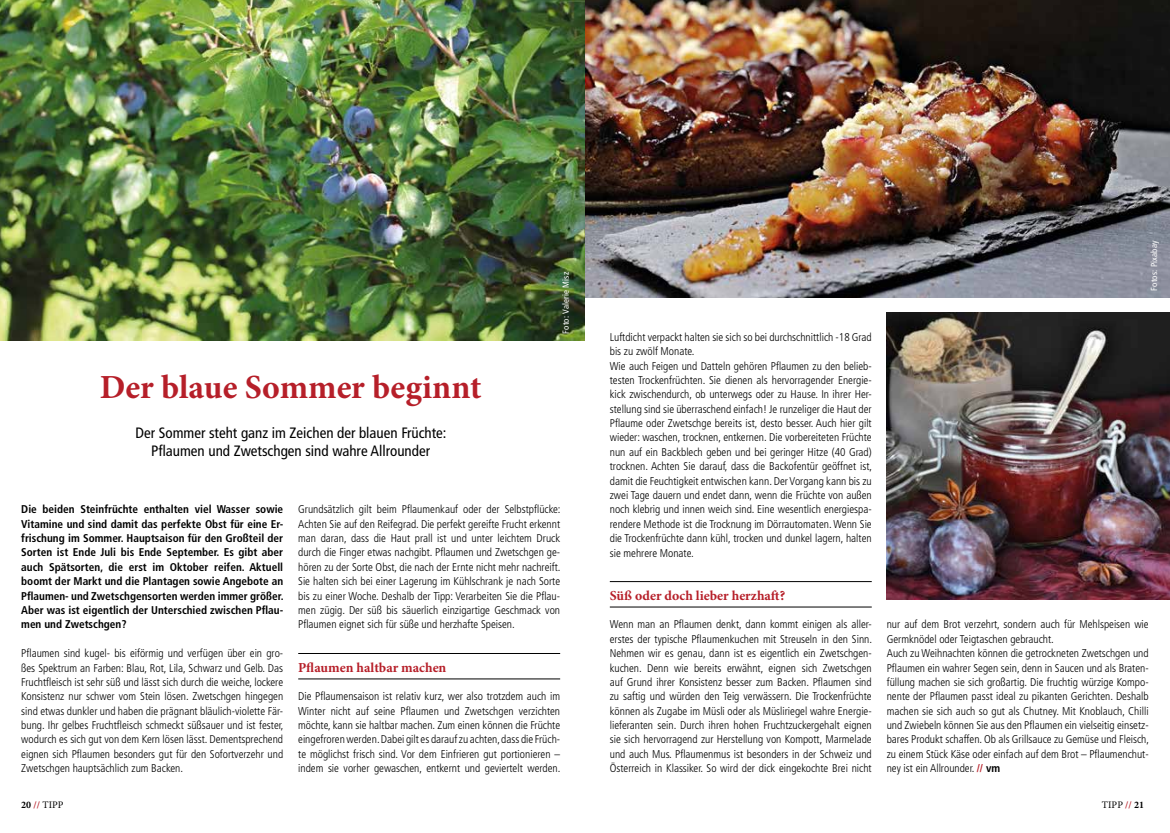
<style>
.page{position:relative;width:1170px;height:833px;background:#fff}
.page>*{position:absolute;margin:0;border:0;box-sizing:border-box;transform-origin:0 0}
.t1{font:700 33.75px "Minion Pro";color:#b61f29}
.t2{font:condensed 15px/17.5px "Frutiger";color:#000;text-align:center}
.t3{font:700 13.75px "Minion Pro";color:#b61f29}
.t4{font:300 condensed 11.25px/14.4px "Frutiger";color:#000;text-align:justify}
.t5{font:700 condensed 11.25px/14.4px "Frutiger";color:#000;text-align:justify}
.t6{font:10px "Minion Pro";letter-spacing:.01em;color:#000}
.t7{font:condensed 8.75px "Frutiger";letter-spacing:.015em;color:#fff}
.s1{font-weight:700}
.s2{font-weight:700;color:#b61f29}
</style>
<div class="page">
<img style="left:886px;top:312px;width:283px;height:287px">
<img style="left:585px;top:0;width:584px;height:298px">
<img style="left:0;top:0;width:585px;height:341px">
<hr style="left:298px;top:653px;width:262px;height:1px;background:#000">
<hr style="left:298px;top:678px;width:262px;height:1px;background:#000">
<hr style="left:609px;top:581px;width:262px;height:1px;background:#000">
<hr style="left:609px;top:606px;width:262px;height:1px;background:#000">
<h1 class="t1" style="left:100px;top:367px;width:383px">Der blaue Sommer beginnt</h1>
<h2 class="t2" style="left:135px;top:424px;width:312px">Der Sommer steht ganz im Zeichen der blauen Früchte:<br>Pflaumen und Zwetschgen sind wahre Allrounder</h2>
<p class="t7" style="left:560px;top:334px;width:63px;rotate:-90deg">Foto: Valerie Misz</p>
<p class="t5" style="left:21px;top:502px;width:264px">Die beiden Steinfrüchte enthalten viel Wasser sowie Vitamine und sind damit das perfekte Obst für eine Er&shy;frischung im Sommer. Hauptsaison für den Großteil der Sorten ist Ende Juli bis Ende September. Es gibt aber auch Spätsorten, die erst im Oktober reifen. Aktuell boomt der Markt und die Plantagen sowie Angebote an Pflaumen- und Zwetschgensorten werden immer größer.<br>Aber was ist eigentlich der Unterschied zwischen Pflau&shy;men und Zwetschgen?</p>
<p class="t4" style="left:21px;top:646px;width:264px">Pflaumen sind kugel- bis eiförmig und verfügen über ein gro&shy;ßes Spektrum an Farben: Blau, Rot, Lila, Schwarz und Gelb. Das Fruchtfleisch ist sehr süß und lässt sich durch die weiche, lockere Konsistenz nur schwer vom Stein lösen. Zwetschgen hingegen sind etwas dunkler und haben die prägnant bläulich-violette Fär&shy;bung. Ihr gelbes Fruchtfleisch schmeckt süßsauer und ist fester, wodurch es sich gut von dem Kern lösen lässt. Dementsprechend eignen sich Pflaumen besonders gut für den Sofortverzehr und Zwetschgen hauptsächlich zum Backen.</p>
<p class="t6" style="left:21px;top:798px;width:44px"><span class="s1">20</span> <span class="s2">//</span> TIPP</p>
<p class="t4" style="left:298px;top:502px;width:264px">Grundsätzlich gilt beim Pflaumenkauf oder der Selbstpflücke:<br>Achten Sie auf den Reifegrad. Die perfekt gereifte Frucht erkennt man daran, dass die Haut prall ist und unter leichtem Druck durch die Finger etwas nachgibt. Pflaumen und Zwetschgen ge&shy;hören zu der Sorte Obst, die nach der Ernte nicht mehr nachreift.<br>Sie halten sich bei einer Lagerung im Kühlschrank je nach Sorte bis zu einer Woche. Deshalb der Tipp: Verarbeiten Sie die Pflau&shy;men zügig. Der süß bis säuerlich einzigartige Geschmack von Pflaumen eignet sich für süße und herzhafte Speisen.</p>
<p class="t3" style="left:298px;top:659px;width:150px">Pflaumen haltbar machen</p>
<p class="t4" style="left:298px;top:689px;width:264px">Die Pflaumensaison ist relativ kurz, wer also trotzdem auch im Winter nicht auf seine Pflaumen und Zwetschgen verzichten möchte, kann sie haltbar machen. Zum einen können die Früchte eingefroren werden. Dabei gilt es darauf zu achten, dass die Früch&shy;te möglichst frisch sind. Vor dem Einfrieren gut portionieren – indem sie vorher gewaschen, entkernt und geviertelt werden.</p>
<p class="t7" style="left:1148px;top:290px;width:51px;rotate:-90deg">Fotos: Pixabay</p>
<p class="t4" style="left:609px;top:330px;width:264px;text-align:left">Luftdicht verpackt halten sie sich so bei durchschnittlich -18 Grad bis zu zwölf Monate.<br>Wie auch Feigen und Datteln gehören Pflaumen zu den belieb&shy;testen Trockenfrüchten. Sie dienen als hervorragender Energie&shy;kick zwischendurch, ob unterwegs oder zu Hause. In ihrer Her&shy;stellung sind sie überraschend einfach! Je runzeliger die Haut der Pflaume oder Zwetschge bereits ist, desto besser. Auch hier gilt wieder: waschen, trocknen, entkernen. Die vorbereiteten Früchte nun auf ein Backblech geben und bei geringer Hitze (40 Grad) trocknen. Achten Sie darauf, dass die Backofentür geöffnet ist, damit die Feuchtigkeit entwischen kann. Der Vorgang kann bis zu zwei Tage dauern und endet dann, wenn die Früchte von außen noch klebrig und innen weich sind. Eine wesentlich energiespa&shy;rendere Methode ist die Trocknung im Dörrautomaten. Wenn Sie die Trockenfrüchte dann kühl, trocken und dunkel lagern, halten sie mehrere Monate.</p>
<p class="t3" style="left:609px;top:587px;width:177px">Süß oder doch lieber herzhaft?</p>
<p class="t4" style="left:609px;top:617px;width:264px">Wenn man an Pflaumen denkt, dann kommt einigen als aller&shy;erstes der typische Pflaumenkuchen mit Streuseln in den Sinn.<br>Nehmen wir es genau, dann ist es eigentlich ein Zwetschgen&shy;kuchen. Denn wie bereits erwähnt, eignen sich Zwetschgen auf Grund ihrer Konsistenz besser zum Backen. Pflaumen sind zu saftig und würden den Teig verwässern. Die Trockenfrüchte können als Zugabe im Müsli oder als Müsliriegel wahre Energie&shy;lieferanten sein. Durch ihren hohen Fruchtzuckergehalt eignen sie sich hervorragend zur Herstellung von Kompott, Marmelade und auch Mus. Pflaumenmus ist besonders in der Schweiz und Österreich in Klassiker. So wird der dick eingekochte Brei nicht</p>
<p class="t4" style="left:886px;top:617px;width:264px;text-align:left">nur auf dem Brot verzehrt, sondern auch für Mehlspeisen wie Germknödel oder Teigtaschen gebraucht.<br>Auch zu Weihnachten können die getrockneten Zwetschgen und Pflaumen ein wahrer Segen sein, denn in Saucen und als Braten&shy;füllung machen sie sich großartig. Die fruchtig würzige Kompo&shy;nente der Pflaumen passt ideal zu pikanten Gerichten. Deshalb machen sie sich auch so gut als Chutney. Mit Knoblauch, Chilli und Zwiebeln können Sie aus den Pflaumen ein vielseitig einsetz&shy;bares Produkt schaffen. Ob als Grillsauce zu Gemüse und Fleisch, zu einem Stück Käse oder einfach auf dem Brot – Pflaumenchut&shy;ney ist ein Allrounder. <span class="s2">//</span> <span class="s1">vm</span></p>
<p class="t6" style="left:1101px;top:798px;width:44px">TIPP <span class="s2">//</span> <span class="s1">21</span></p>
</div>
